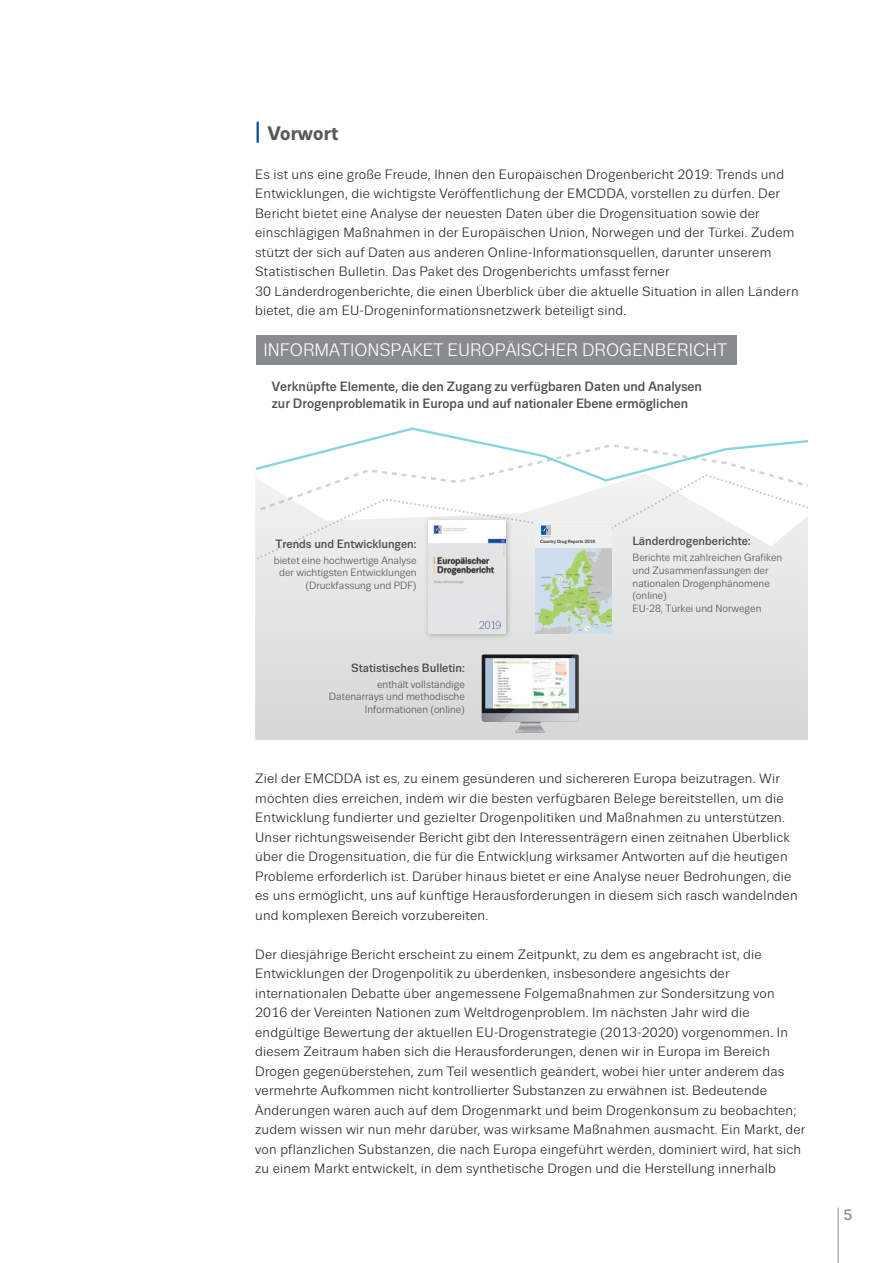
<style>
.page{position:relative;width:893px;height:1263px;background:#fff}
.page>*{position:absolute;margin:0;border:0;box-sizing:border-box;transform-origin:0 0}
.title_1_lim{font:700 19.5px "Trivia Sans";letter-spacing:.01em;color:#58595b}
.t1{font:18px "Trivia Sans";color:#fff}
.t2{font:500 15px "Trivia Sans";color:#8a8c8e}
.body{font:13.5px/19.5px "Trivia Sans";letter-spacing:.015em;color:#231f20}
.t3{font:500 13.5px/16.2px "Trivia Sans";color:#4b4f50}
.t4{font:500 12px "Trivia Sans";color:#4b4f50}
.t5{font:10.5px/12.6px "Trivia Sans";color:#4b4f50;text-align:right}
.t6{font:500 4.65px "Trivia Sans";color:#231f20}
</style>
<div class="page">
<hr style="left:838px;top:1208px;width:1px;height:55px;background:#8a8c8e">
<hr style="left:257px;top:122px;width:2px;height:21px;background:#034ea2">
<svg style="left:255px;top:478px;width:553px;height:262px;background:#dedfdf"></svg>
<div style="left:256px;top:335px;width:480px;height:30px;background:#898c8e"></div>
<svg style="left:482px;top:654px;width:97px;height:80px"></svg>
<img style="left:536px;top:559px;width:76px;height:75px">
<svg style="left:256px;top:427px;width:552px;height:132px"></svg>
<img style="left:421px;top:513px;width:94px;height:129px">
<img style="left:428px;top:521px;width:78px;height:112px">
<p class="title_1_lim" style="left:268px;top:122px;width:72px">Vorwort</p>
<p class="body" style="left:255px;top:164px;width:545px">Es ist uns eine große Freude, Ihnen den Europäischen Drogenbericht 2019: Trends und Entwicklungen, die wichtigste Veröffentlichung der EMCDDA, vorstellen zu dürfen. Der Bericht bietet eine Analyse der neuesten Daten über die Drogensituation sowie der einschlägigen Maßnahmen in der Europäischen Union, Norwegen und der Türkei. Zudem stützt der sich auf Daten aus anderen Online-Informationsquellen, darunter unserem Statistischen Bulletin. Das Paket des Drogenberichts umfasst ferner<br>30 Länderdrogenberichte, die einen Überblick über die aktuelle Situation in allen Ländern bietet, die am EU-Drogeninformationsnetzwerk beteiligt sind.</p>
<p class="t1" style="left:264px;top:340px;width:465px">INFORMATIONSPAKET EUROPÄISCHER DROGENBERICHT</p>
<p class="t3" style="left:272px;top:379px;width:432px">Verknüpfte Elemente, die den Zugang zu verfügbaren Daten und Analysen zur Drogenproblematik in Europa und auf nationaler Ebene ermöglichen</p>
<p class="t4" style="left:275px;top:537px;width:143px">Trends und Entwicklungen:</p>
<p class="t5" style="left:274px;top:554px;width:144px">bietet eine hochwertige Analyse der wichtigsten Entwicklungen (Druckfassung und PDF)</p>
<p class="t4" style="left:351px;top:661px;width:115px">Statistisches Bulletin:</p>
<p class="t5" style="left:329px;top:678px;width:137px">enthält vollständige<br>Datenarrays und methodische<br>Informationen (online)</p>
<p class="t6" style="left:540px;top:539px;width:57px">Country Drug Reports 2019</p>
<p class="t4" style="left:632px;top:535px;width:120px">Länderdrogenberichte:</p>
<p class="t5" style="left:632px;top:552px;width:151px;text-align:left">Berichte mit zahlreichen Grafiken und Zusammenfassungen der nationalen Drogenphänomene (online)<br>EU-28, Türkei und Norwegen</p>
<p class="body" style="left:255px;top:769px;width:544px">Ziel der EMCDDA ist es, zu einem gesünderen und sichereren Europa beizutragen. Wir möchten dies erreichen, indem wir die besten verfügbaren Belege bereitstellen, um die Entwicklung fundierter und gezielter Drogenpolitiken und Maßnahmen zu unterstützen.<br>Unser richtungsweisender Bericht gibt den Interessenträgern einen zeitnahen Überblick über die Drogensituation, die für die Entwicklung wirksamer Antworten auf die heutigen Probleme erforderlich ist. Darüber hinaus bietet er eine Analyse neuer Bedrohungen, die es uns ermöglicht, uns auf künftige Herausforderungen in diesem sich rasch wandelnden und komplexen Bereich vorzubereiten.</p>
<p class="body" style="left:255px;top:944px;width:552px">Der diesjährige Bericht erscheint zu einem Zeitpunkt, zu dem es angebracht ist, die Entwicklungen der Drogenpolitik zu überdenken, insbesondere angesichts der internationalen Debatte über angemessene Folgemaßnahmen zur Sondersitzung von 2016 der Vereinten Nationen zum Weltdrogenproblem. Im nächsten Jahr wird die endgültige Bewertung der aktuellen EU-Drogenstrategie (2013-2020) vorgenommen. In diesem Zeitraum haben sich die Herausforderungen, denen wir in Europa im Bereich Drogen gegenüberstehen, zum Teil wesentlich geändert, wobei hier unter anderem das vermehrte Aufkommen nicht kontrollierter Substanzen zu erwähnen ist. Bedeutende Änderungen waren auch auf dem Drogenmarkt und beim Drogenkonsum zu beobachten; zudem wissen wir nun mehr darüber, was wirksame Maßnahmen ausmacht. Ein Markt, der von pflanzlichen Substanzen, die nach Europa eingeführt werden, dominiert wird, hat sich zu einem Markt entwickelt, in dem synthetische Drogen und die Herstellung innerhalb</p>
<p class="t2" style="left:843px;top:1207px;width:10px">5</p>
</div>
